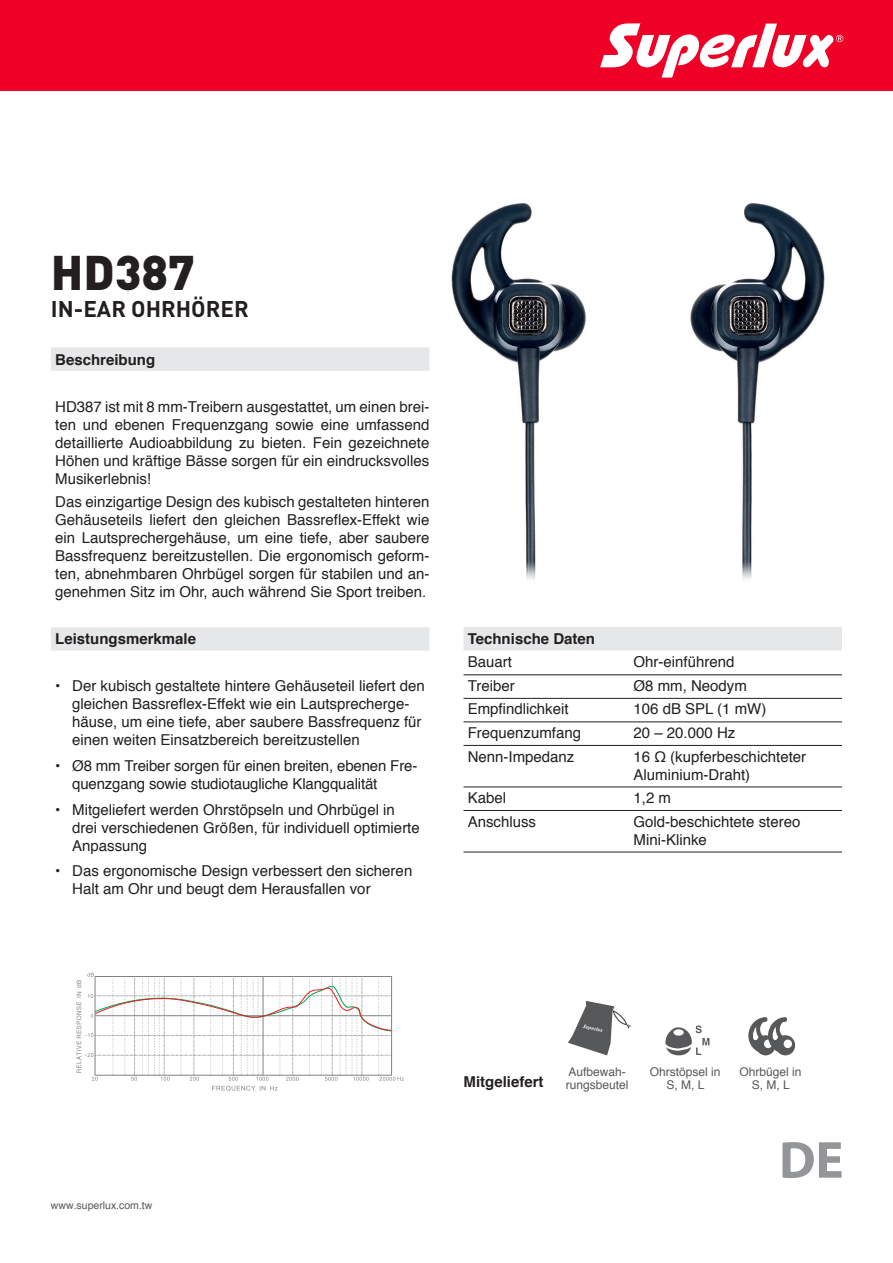
<style>
.page{position:relative;width:893px;height:1263px;background:#fff}
.page>*{position:absolute;margin:0;border:0;box-sizing:border-box;transform-origin:0 0}
.t1{font:700 52.35px "Myriad Pro";color:#939598}
.t2{font:900 48px "DIN";color:#231f20}
.Description{font:700 22.5px "DIN Pro";color:#231f20}
.Body_text{font:15px/18px "Helvetica";color:#231f20}
.Specs{font:15px/18px "Helvetica";color:#231f20}
.Description___Featur{font:700 15px "Helvetica";color:#231f20}
.Specifications{font:700 15px "Helvetica";color:#231f20}
.Included{font:700 15px "Helvetica";color:#231f20}
.Cable{font:12px/13.5px "Helvetica";color:#57585a;text-align:center}
.t3{font:10.5px "Helvetica";color:#57585a}
</style>
<div class="page">
<div style="left:0;top:0;width:893px;height:91px;background:#ef0027"></div>
<svg style="left:600px;top:23px;width:243px;height:55px"></svg>
<img style="left:451px;top:203px;width:374px;height:377px">
<div style="left:51px;top:347px;width:378px;height:24px;background:#e6e7e9"></div>
<div style="left:51px;top:627px;width:378px;height:24px;background:#e6e7e9"></div>
<div style="left:463px;top:627px;width:379px;height:23px;background:#e6e7e9"></div>
<hr style="left:463px;top:674px;width:379px;height:1px;background:#231f20">
<hr style="left:463px;top:698px;width:379px;height:1px;background:#231f20">
<hr style="left:463px;top:722px;width:379px;height:1px;background:#231f20">
<hr style="left:463px;top:745px;width:379px;height:1px;background:#231f20">
<hr style="left:463px;top:787px;width:379px;height:1px;background:#231f20">
<hr style="left:463px;top:810px;width:379px;height:1px;background:#231f20">
<hr style="left:463px;top:852px;width:379px;height:1px;background:#231f20">
<svg style="left:77px;top:973px;width:327px;height:118px"></svg>
<hr style="left:95px;top:976px;width:297px;height:1px;background:#818285">
<hr style="left:391px;top:976px;width:1px;height:99px;background:#818285">
<hr style="left:95px;top:976px;width:1px;height:99px;background:#818285">
<svg style="left:665px;top:1025px;width:44px;height:31px"></svg>
<svg style="left:568px;top:1001px;width:63px;height:54px"></svg>
<svg style="left:748px;top:1017px;width:47px;height:38px"></svg>
<p class="t2" style="left:51px;top:240px;width:145px">HD387</p>
<p class="Description" style="left:51px;top:290px;width:199px">IN-EAR OHRHÖRER</p>
<p class="Description___Featur" style="left:55px;top:347px;width:102px">Beschreibung</p>
<p class="Body_text" style="left:55px;top:399px;width:376px;text-align:justify">HD387 ist mit 8 mm-Treibern ausgestattet, um einen brei&shy;ten und ebenen Frequenzgang sowie eine umfassend detaillierte Audioabbildung zu bieten. Fein gezeichnete Höhen und kräftige Bässe sorgen für ein eindrucksvolles Musikerlebnis!</p>
<p class="Body_text" style="left:55px;top:493px;width:376px;text-align:justify">Das einzigartige Design des kubisch gestalteten hinteren Gehäuseteils liefert den gleichen Bassreflex-Effekt wie ein Lautsprechergehäuse, um eine tiefe, aber saubere Bassfrequenz bereitzustellen. Die ergonomisch geform&shy;ten, abnehmbaren Ohrbügel sorgen für stabilen und an&shy;genehmen Sitz im Ohr, auch während Sie Sport treiben.</p>
<p class="Description___Featur" style="left:55px;top:627px;width:142px">Leistungsmerkmale</p>
<p class="Body_text" style="left:72px;top:677px;width:354px;text-indent:-17px">• Der kubisch gestaltete hintere Gehäuseteil liefert den gleichen Bassreflex-Effekt wie ein Lautsprecherge&shy;häuse, um eine tiefe, aber saubere Bassfrequenz für einen weiten Einsatzbereich bereitzustellen</p>
<p class="Body_text" style="left:72px;top:757px;width:347px;text-indent:-17px">• Ø8 mm Treiber sorgen für einen breiten, ebenen Fre&shy;quenzgang sowie studiotaugliche Klangqualität</p>
<p class="Body_text" style="left:72px;top:801px;width:349px;text-indent:-17px">• Mitgeliefert werden Ohrstöpseln und Ohrbügel in drei verschiedenen Größen, für individuell optimierte<br>Anpassung</p>
<p class="Body_text" style="left:72px;top:862px;width:342px;text-indent:-17px">• Das ergonomische Design verbessert den sicheren<br>Halt am Ohr und beugt dem Herausfallen vor</p>
<p class="Specifications" style="left:468px;top:627px;width:129px">Technische Daten</p>
<p class="Specs" style="left:468px;top:654px;width:46px">Bauart</p>
<p class="Specs" style="left:634px;top:654px;width:102px">Ohr-einführend</p>
<p class="Specs" style="left:468px;top:677px;width:48px">Treiber</p>
<p class="Specs" style="left:634px;top:677px;width:115px">Ø8 mm, Neodym</p>
<p class="Specs" style="left:468px;top:701px;width:102px">Empfindlichkeit</p>
<p class="Specs" style="left:634px;top:701px;width:134px">106 dB SPL (1 mW)</p>
<p class="Specs" style="left:468px;top:724px;width:115px">Frequenzumfang</p>
<p class="Specs" style="left:634px;top:724px;width:103px">20 – 20.000 Hz</p>
<p class="Specs" style="left:468px;top:748px;width:108px">Nenn-Impedanz</p>
<p class="Specs" style="left:634px;top:748px;width:174px">16 Ω (kupferbeschichteter<br>Aluminium-Draht)</p>
<p class="Specs" style="left:468px;top:789px;width:40px">Kabel</p>
<p class="Specs" style="left:634px;top:789px;width:39px">1,2 m</p>
<p class="Specs" style="left:468px;top:813px;width:70px">Anschluss</p>
<p class="Specs" style="left:634px;top:813px;width:168px">Gold-beschichtete stereo<br>Mini-Klinke</p>
<p class="t3" style="left:51px;top:1197px;width:103px">www.superlux.com.tw</p>
<p class="Included" style="left:463px;top:1070px;width:82px">Mitgeliefert</p>
<p class="Cable" style="left:650px;top:1065px;width:72px">Ohrstöpsel in<br>S, M, L</p>
<p class="Cable" style="left:566px;top:1065px;width:64px;text-align:left">Aufbewah&shy;rungsbeutel</p>
<p class="Cable" style="left:739px;top:1065px;width:64px">Ohrbügel in<br>S, M, L</p>
<h1 class="t1" style="left:779px;top:1129px;width:66px">DE</h1>
</div>
